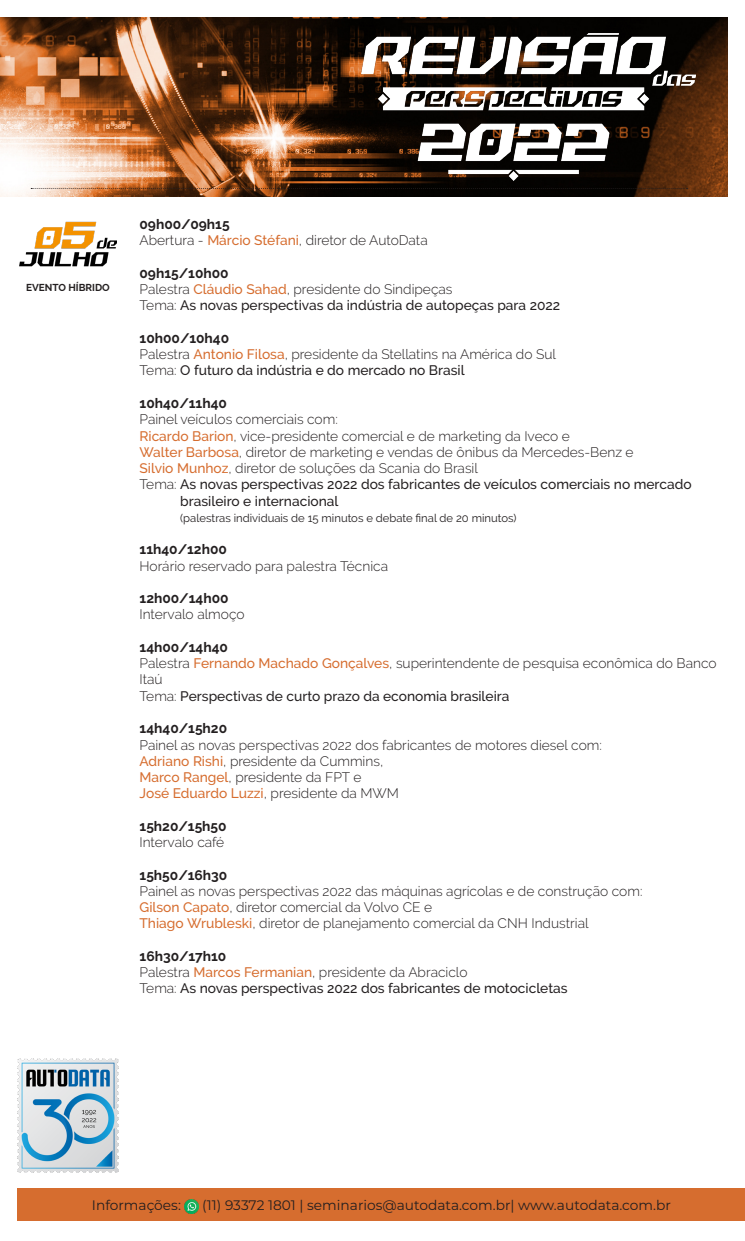
<style>
.page{position:relative;width:745px;height:1241px;background:#fff}
.page>*{position:absolute;margin:0;border:0;box-sizing:border-box;transform-origin:0 0}
.t1{font:300 13.75px/16.2px "Raleway";color:#231f20}
.t2{font:500 13.75px/16.2px "Raleway";color:#231f20}
.t3{font:13.75px "Montserrat";color:#231f20}
.t4{font:700 13.75px "Raleway";color:#231f20}
.t5{font:11.25px "Raleway";color:#231f20}
.t6{font:700 10px "Raleway";color:#231f20}
.s1{font-weight:700}
.s2{font-weight:500;color:#d66d2f}
.s3{font-weight:300}
.s4{color:#d66d2f}
.s5{font-weight:500}
</style>
<div class="page">
<img style="left:0;top:18px;width:726px;height:178px">
<img style="left:361px;top:34px;width:333px;height:146px">
<div style="left:18px;top:1188px;width:726px;height:32px;background:#d66d2f"></div>
<img style="left:184px;top:1199px;width:14px;height:14px">
<svg style="left:31px;top:188px;width:656px;height:1px"></svg>
<img style="left:19px;top:221px;width:98px;height:46px">
<img style="left:18px;top:1058px;width:100px;height:113px">
<p class="t6" style="left:26px;top:281px;width:85px">EVENTO HÍBRIDO</p>
<p class="t1" style="left:139px;top:216px;width:289px"><span class="s1">09h00/09h15<br></span>Abertura - <span class="s2">Márcio Stéfani</span>, diretor de AutoData</p>
<p class="t2" style="left:139px;top:265px;width:422px"><span class="s1">09h15/10h00<br></span><span class="s3">Palestra</span> <span class="s4">Cláudio Sahad</span><span class="s3">, presidente do Sindipeças<br>Tema:</span> As novas perspectivas da indústria de autopeças para 2022</p>
<p class="t1" style="left:139px;top:330px;width:418px"><span class="s1">10h00/10h40<br></span>Palestra <span class="s2">Antonio Filosa</span>, presidente da Stellatins na América do Sul<br>Tema: <span class="s5">O futuro da indústria e do mercado no Brasil</span></p>
<p class="t4" style="left:139px;top:395px;width:89px">10h40/11h40</p>
<p class="t1" style="left:139px;top:411px;width:200px">Painel veículos comerciais com:</p>
<p class="t1" style="left:139px;top:427px;width:431px"><span class="s2">Ricardo Barion</span>, vice-presidente comercial e de marketing da Iveco e</p>
<p class="t1" style="left:139px;top:443px;width:495px"><span class="s2">Walter Barbosa</span>, diretor de marketing e vendas de ônibus da Mercedes-Benz e</p>
<p class="t1" style="left:139px;top:460px;width:340px"><span class="s2">Silvio Munhoz</span>, diretor de soluções da Scania do Brasil</p>
<p class="t2" style="left:139px;top:476px;width:553px"><span class="s3">Tema:</span> As novas perspectivas 2022 dos fabricantes de veículos comerciais no mercado</p>
<p class="t2" style="left:180px;top:492px;width:159px">brasileiro e internacional</p>
<p class="t5" style="left:180px;top:511px;width:337px">(palestras individuais de 15 minutos e debate final de 20 minutos)</p>
<p class="t4" style="left:139px;top:541px;width:89px">11h40/12h00</p>
<p class="t1" style="left:139px;top:557px;width:250px">Horário reservado para palestra Técnica</p>
<p class="t4" style="left:139px;top:590px;width:90px">12h00/14h00</p>
<p class="t1" style="left:139px;top:606px;width:106px">Intervalo almoço</p>
<p class="t1" style="left:139px;top:638px;width:578px"><span class="s1">14h00/14h40<br></span>Palestra <span class="s2">Fernando Machado Gonçalves</span>, superintendente de pesquisa econômica do Banco Itaú<br>Tema: <span class="s5">Perspectivas de curto prazo da economia brasileira</span></p>
<p class="t4" style="left:139px;top:720px;width:89px">14h40/15h20</p>
<p class="t1" style="left:139px;top:736px;width:463px">Painel as novas perspectivas 2022 dos fabricantes de motores diesel com:<br><span class="s2">Adriano Rishi</span>, presidente da Cummins,<br><span class="s2">Marco Rangel</span>, presidente da FPT e<br><span class="s2">José Eduardo Luzzi</span>, presidente da MWM</p>
<p class="t4" style="left:139px;top:818px;width:89px">15h20/15h50</p>
<p class="t1" style="left:139px;top:833px;width:86px">Intervalo café</p>
<p class="t4" style="left:139px;top:866px;width:89px">15h50/16h30</p>
<p class="t1" style="left:139px;top:882px;width:504px">Painel as novas perspectivas 2022 das máquinas agrícolas e de construção com:<br><span class="s2">Gilson Capato</span>, diretor comercial da Volvo CE e<br><span class="s2">Thiago Wrubleski</span>, diretor de planejamento comercial da CNH Industrial</p>
<p class="t2" style="left:139px;top:947px;width:429px"><span class="s1">16h30/17h10<br></span><span class="s3">Palestra</span> <span class="s4">Marcos Fermanian</span><span class="s3">, presidente da Abraciclo<br>Tema:</span> As novas perspectivas 2022 dos fabricantes de motocicletas</p>
<p class="t3" style="left:92px;top:1195px;width:90px">Informações:</p>
<p class="t3" style="left:202px;top:1195px;width:469px">(11) 93372 1801 | seminarios@autodata.com.br| www.autodata.com.br</p>
</div>
